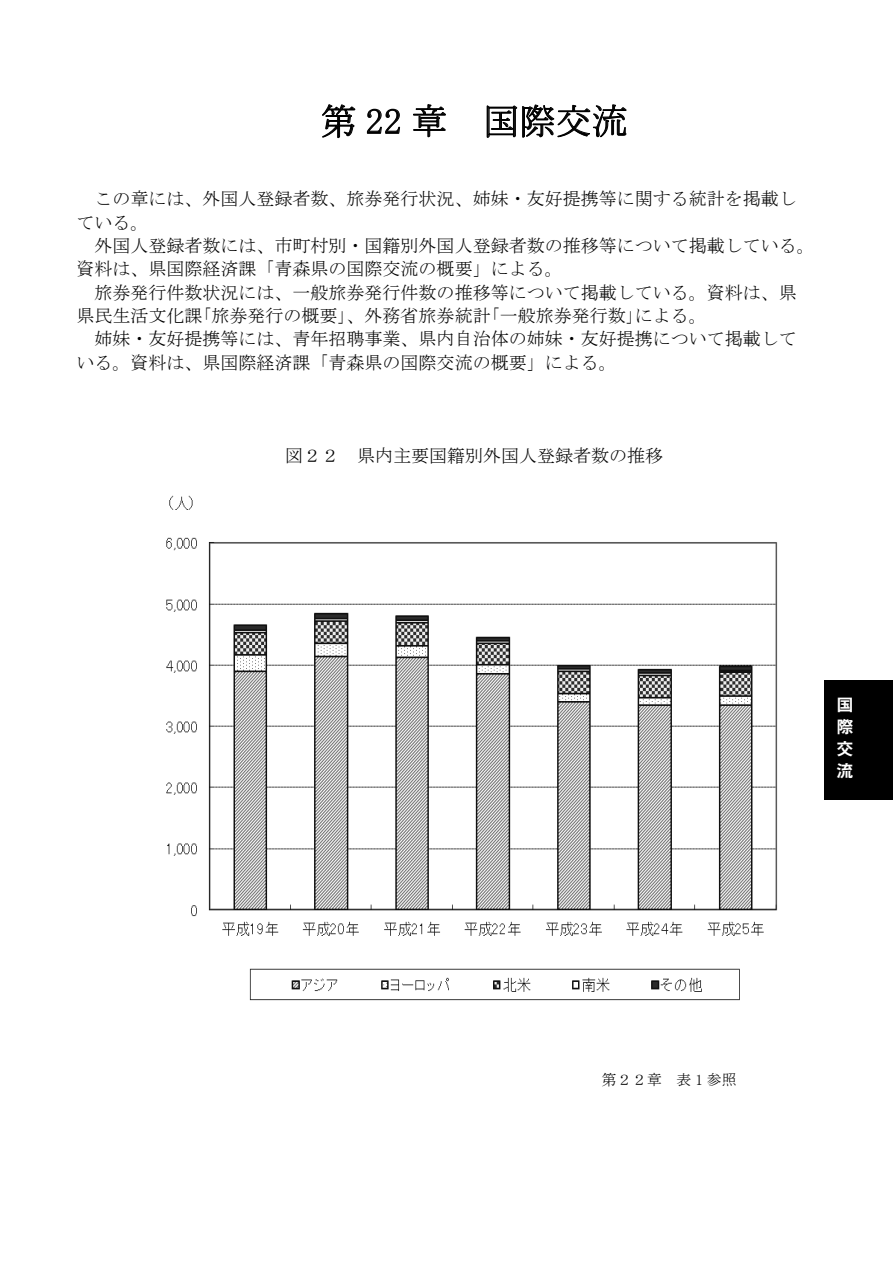
<style>
.page{position:relative;width:893px;height:1263px;background:#fff}
.page>*{position:absolute;margin:0;border:0;box-sizing:border-box;transform-origin:0 0}
.t1{font:36px "MS Mincho";letter-spacing:.005em;color:#000}
.t2{font:18px/23.2px "MS Mincho";color:#000}
.t3{font:16.5px/24.5px "MS P Gothic";color:#fff;text-align:justify}
.t4{font:700 16.5px/22px "Gothic MB101 Pr 6 De";color:#fff;text-align:justify}
.t5{font:15px "MS Mincho";color:#000}
</style>
<div class="page">
<svg style="left:322px;top:104px;width:33px;height:34px"></svg>
<svg style="left:367px;top:109px;width:33px;height:25px"></svg>
<svg style="left:413px;top:104px;width:33px;height:33px"></svg>
<svg style="left:486px;top:104px;width:141px;height:34px"></svg>
<img style="left:166px;top:495px;width:612px;height:506px">
<div style="left:825px;top:681px;width:68px;height:119px;background:#000"></div>
<h1 class="t1" style="left:321px;top:103px;width:309px">第 22 章 国際交流</h1>
<p class="t2" style="left:77px;top:187px;width:722px;text-indent:18px">この章には、外国人登録者数、旅券発行状況、姉妹・友好提携等に関する統計を掲載している。</p>
<p class="t2" style="left:77px;top:234px;width:740px;text-indent:18px">外国人登録者数には、市町村別・国籍別外国人登録者数の推移等について掲載している。資料は、県国際経済課「青森県の国際交流の概要」による。</p>
<p class="t2" style="left:77px;top:280px;width:722px;text-indent:18px">旅券発行件数状況には、一般旅券発行件数の推移等について掲載している。資料は、県県民生活文化課｢旅券発行の概要｣、外務省旅券統計｢一般旅券発行数｣による。</p>
<p class="t2" style="left:77px;top:327px;width:722px;text-indent:18px">姉妹・友好提携等には、青年招聘事業、県内自治体の姉妹・友好提携について掲載している。資料は、県国際経済課「青森県の国際交流の概要」による。</p>
<p class="t2" style="left:285px;top:444px;width:379px">図２２ 県内主要国籍別外国人登録者数の推移</p>
<p class="t4" style="left:837px;top:693px;width:18px">国際交流</p>
<p class="t3" style="left:842px;top:692px;width:18px">国際交流</p>
<p class="t5" style="left:602px;top:1072px;width:137px">第２２章 表 1 参照</p>
</div>
